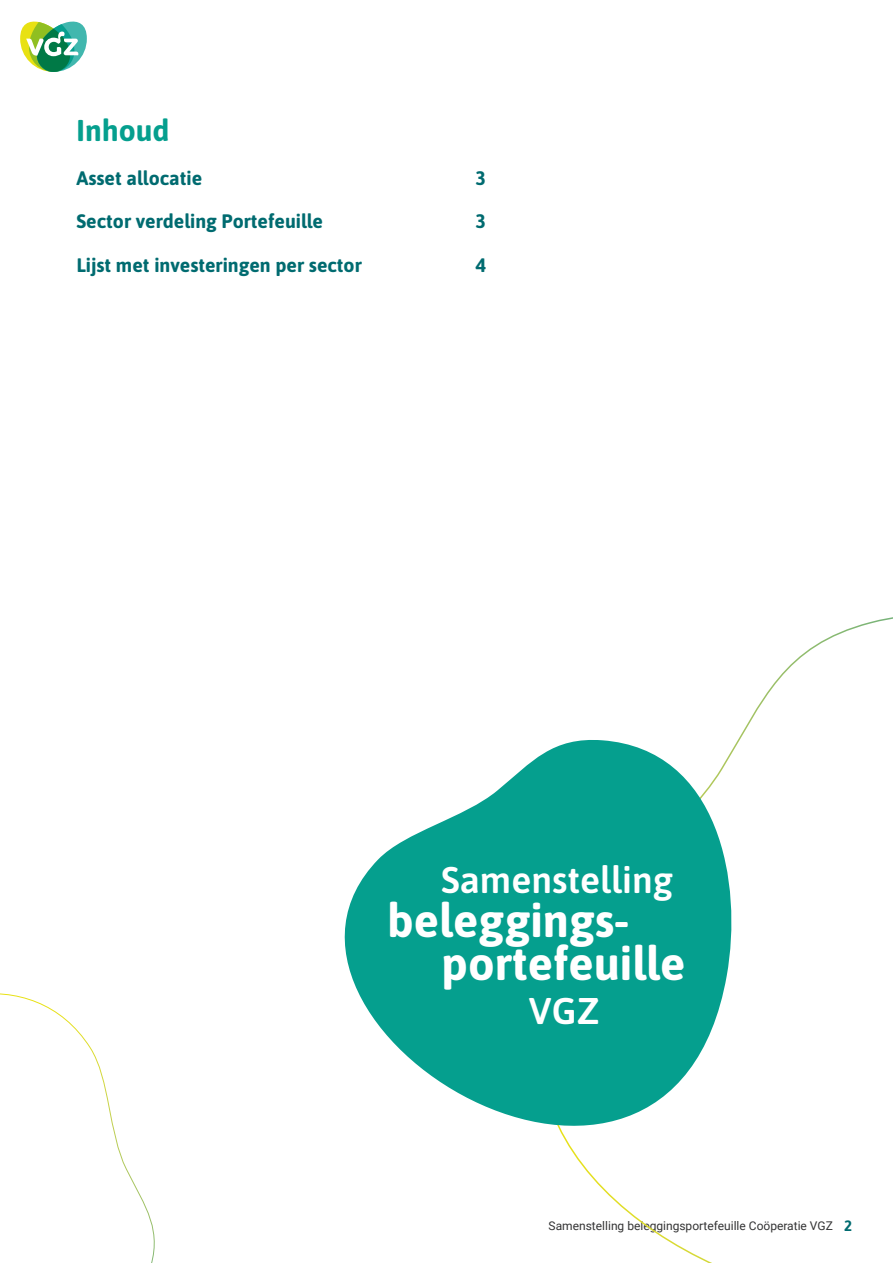
<style>
.page{position:relative;width:893px;height:1263px;background:#fff}
.page>*{position:absolute;margin:0;border:0;box-sizing:border-box;transform-origin:0 0}
.t1{font:700 46.95px/44px "Asap";color:#fff}
.t2{font:600 37.2px "Asap";color:#fff}
.t3{font:700 30px "Asap";color:#059f8e}
.t4{font:700 19.5px "Asap";color:#006b70}
.t5{font:12px "Roboto";color:#333334}
.s1{font-family:"Asap";font-weight:700;font-size:15px;color:#006b70}
</style>
<div class="page">
<svg style="left:20px;top:21px;width:67px;height:51px"></svg>
<svg style="left:0;top:993px;width:155px;height:270px"></svg>
<svg style="left:344px;top:736px;width:398px;height:527px;fill:#059f8e"></svg>
<h3 class="t3" style="left:77px;top:109px;width:94px">Inhoud</h3>
<p class="t4" style="left:77px;top:164px;width:127px">Asset allocatie</p>
<p class="t4" style="left:476px;top:164px;width:12px">3</p>
<p class="t4" style="left:77px;top:207px;width:248px">Sector verdeling Portefeuille</p>
<p class="t4" style="left:476px;top:207px;width:12px">3</p>
<p class="t4" style="left:77px;top:251px;width:287px">Lijst met investeringen per sector</p>
<p class="t4" style="left:476px;top:251px;width:12px">4</p>
<h2 class="t2" style="left:441px;top:853px;width:233px">Samenstelling</h2>
<h1 class="t1" style="left:441px;top:896px;width:246px;text-indent:-54px">beleggings&shy;portefeuille</h1>
<h2 class="t2" style="left:529px;top:985px;width:72px">VGZ</h2>
<p class="t5" style="left:549px;top:1217px;width:305px">Samenstelling beleggingsportefeuille Coöperatie VGZ <span class="s1">2</span></p>
</div>
